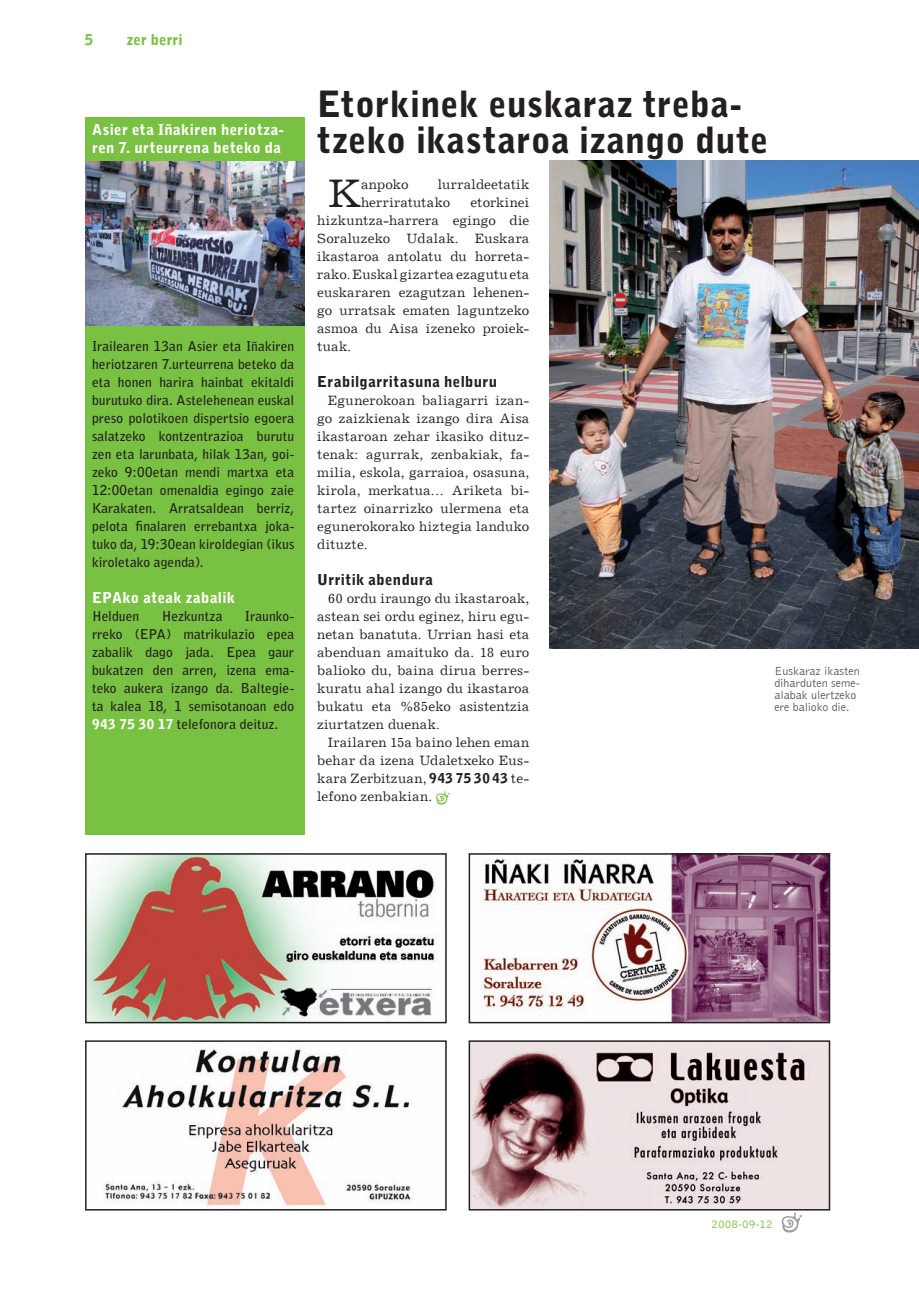
<style>
.page{position:relative;width:919px;height:1289px;background:#fff}
.page>*{position:absolute;margin:0;border:0;box-sizing:border-box;transform-origin:0 0}
.t1{font:39.75px "Excelsior LT";color:#231f20}
.t2{font:900 36px/36px "Bell Gothic Std";letter-spacing:.01em;color:#231f20}
.t3{font:900 15px/18px "Bell Gothic Std";letter-spacing:.025em;color:#fff}
.t4{font:900 15px "Bell Gothic Std";letter-spacing:.025em;color:#231f20}
.t5{font:900 15px "Bell Gothic Std";color:#79c142}
.t6{font:13.5px/18px "Excelsior LT";letter-spacing:.015em;color:#231f20;text-align:justify}
.t7{font:700 13.5px/18px "Bell Gothic Std";letter-spacing:.005em;color:#231f20;text-align:justify}
.t8{font:300 12px/12px "Bell Gothic";color:#545557}
.t9{font:300 12px "Bell Gothic";color:#79c142}
.s1{font-weight:900;color:#fff}
.s2{font-family:"Bell Gothic";font-weight:900}
</style>
<div class="page">
<svg style="left:781px;top:1212px;width:20px;height:21px"></svg>
<div style="left:85px;top:117px;width:219px;height:717px;background:#79c142"></div>
<img style="left:549px;top:161px;width:369px;height:487px">
<img style="left:103px;top:1047px;width:312px;height:160px">
<div style="left:85px;top:1040px;width:361px;height:170px;border:2px solid #231f20"></div>
<img style="left:471px;top:1043px;width:356px;height:164px">
<div style="left:468px;top:1040px;width:362px;height:170px;border:2px solid #231f20"></div>
<img style="left:480px;top:856px;width:347px;height:164px">
<div style="left:468px;top:853px;width:362px;height:170px;border:2px solid #231f20"></div>
<img style="left:88px;top:856px;width:350px;height:164px">
<div style="left:85px;top:853px;width:361px;height:170px;border:2px solid #231f20"></div>
<svg style="left:436px;top:791px;width:13px;height:14px"></svg>
<img style="left:85px;top:162px;width:219px;height:163px">
<p class="t5" style="left:85px;top:30px;width:10px">5</p>
<p class="t5" style="left:127px;top:30px;width:57px">zer berri</p>
<p class="t3" style="left:92px;top:121px;width:193px">Asier eta Iñakiren heriotza&shy;ren 7. urteurrena beteko da</p>
<p class="t7" style="left:92px;top:337px;width:204px">Irailearen 13an Asier eta Iñakiren heriotzaren 7.urteurrena beteko da eta honen harira hainbat ekitaldi burutuko dira. Astelehenean euskal preso polotikoen dispertsio egoera salatzeko kontzentrazioa burutu zen eta larunbata, hilak 13an, goi&shy;zeko 9:00etan mendi martxa eta 12:00etan omenaldia egingo zaie Karakaten. Arratsaldean berriz, pelota finalaren errebantxa joka&shy;tuko da, 19:30ean kiroldegian (ikus kiroletako agenda).</p>
<p class="t3" style="left:92px;top:589px;width:145px">EPAko ateak zabalik</p>
<p class="t7" style="left:92px;top:607px;width:49px">Helduen</p>
<p class="t7" style="left:162px;top:607px;width:62px">Hezkuntza</p>
<p class="t7" style="left:92px;top:607px;width:204px;text-indent:153px">Iraunko&shy;rreko (EPA) matrikulazio epea zabalik dago jada. Epea gaur bukatzen den arren, izena ema&shy;teko aukera izango da. Baltegie&shy;ta kalea 18, 1 semisotanoan edo <span class="s1">943 75 30 17</span> telefonora deituz.</p>
<h2 class="t2" style="left:317px;top:86px;width:453px">Etorkinek euskaraz treba&shy;tzeko ikastaroa izango dute</h2>
<h1 class="t1" style="left:328px;top:170px;width:35px">K</h1>
<p class="t6" style="left:361px;top:175px;width:49px">anpoko</p>
<p class="t6" style="left:361px;top:175px;width:170px;text-indent:77px">lurraldeetatik herriratutako</p>
<p class="t6" style="left:317px;top:193px;width:214px;text-indent:153px">etorkinei hizkuntza-harrera egingo die Soraluzeko Udalak. Euskara ikastaroa antolatu du horreta&shy;rako. Euskal gizartea ezagutu eta euskararen ezagutzan lehenen&shy;go urratsak ematen laguntzeko asmoa du Aisa izeneko proiek&shy;tuak.</p>
<p class="t4" style="left:317px;top:373px;width:181px">Erabilgarritasuna helburu</p>
<p class="t6" style="left:317px;top:391px;width:214px;text-indent:11px">Egunerokoan baliagarri izan&shy;go zaizkienak izango dira Aisa ikastaroan zehar ikasiko dituz&shy;tenak: agurrak, zenbakiak, fa&shy;milia, eskola, garraioa, osasuna, kirola, merkatua… Ariketa bi&shy;tartez oinarrizko ulermena eta egunerokorako hiztegia landuko dituzte.</p>
<p class="t4" style="left:317px;top:571px;width:117px">Urritik abendura</p>
<p class="t6" style="left:317px;top:589px;width:214px;text-indent:11px">60 ordu iraungo du ikastaroak, astean sei ordu eginez, hiru egu&shy;netan banatuta. Urrian hasi eta abenduan amaituko da. 18 euro balioko du, baina dirua berres&shy;kuratu ahal izango du ikastaroa bukatu eta %85eko asistentzia ziurtatzen duenak.</p>
<p class="t6" style="left:317px;top:733px;width:214px;text-indent:11px">Irailaren 15a baino lehen eman behar da izena Udaletxeko Eus&shy;kara Zerbitzuan, <span class="s2">943 75 30 43</span> te&shy;lefono zenbakian.</p>
<p class="t8" style="left:774px;top:665px;width:87px">Euskaraz ikasten diharduten seme&shy;alabak ulertzeko ere balioko die.</p>
<p class="t9" style="left:711px;top:1217px;width:63px">2008-09-12</p>
</div>
